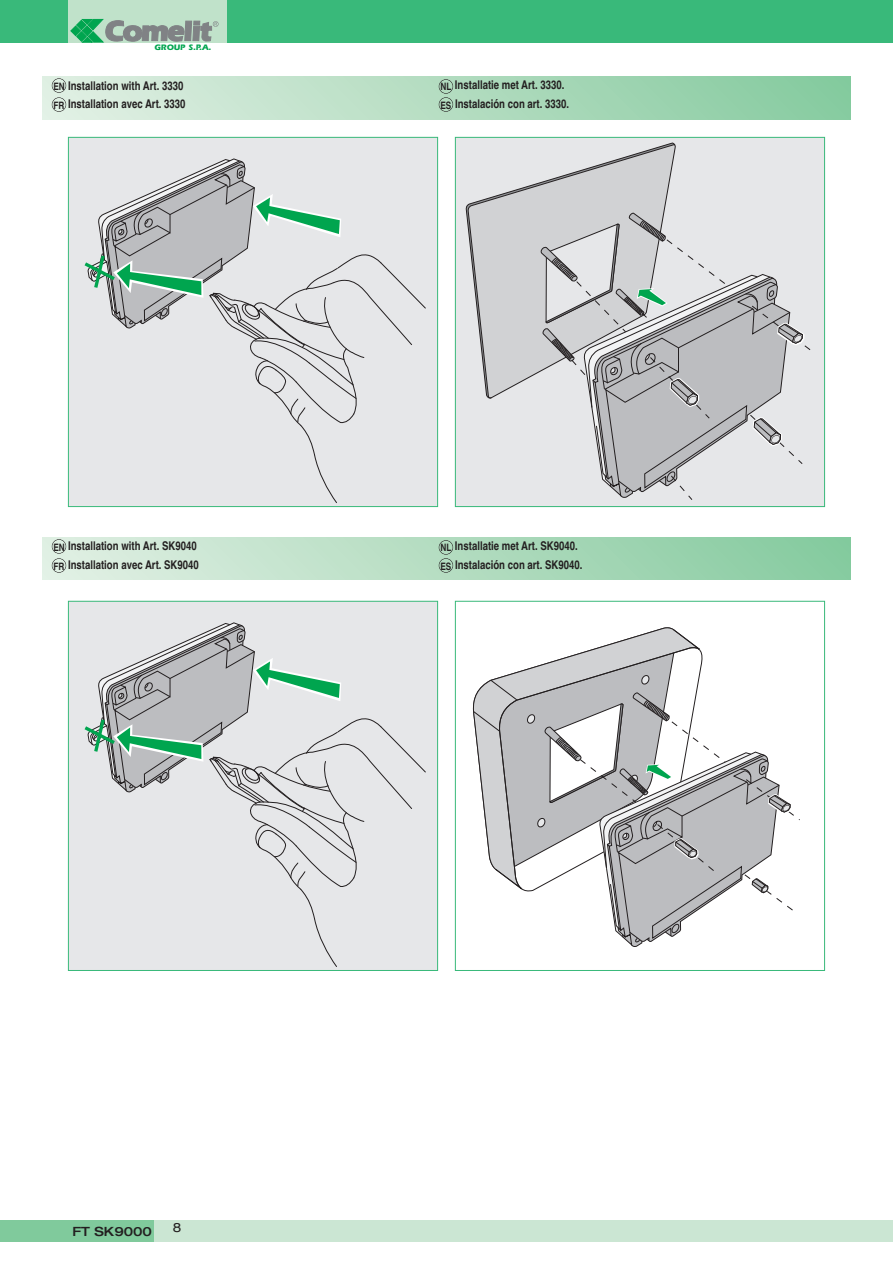
<style>
.page{position:relative;width:893px;height:1263px;background:#fff}
.page>*{position:absolute;margin:0;border:0;box-sizing:border-box;transform-origin:0 0}
.t1{font:500 expanded 12.75px "Helvetica Neue";color:#231f20}
.t2{font:expanded 12.75px "Helvetica Neue";color:#231f20}
.t3{font:700 12px/18.6px "Helvetica";color:#231f20;scale:.8 1}
.t4{font:700 10.2px/19px "Helvetica";letter-spacing:-.01em;color:#231f20;scale:.8 1}
.t5{font:10.2px/18.8px "Helvetica Bold TT";letter-spacing:-.015em;color:#231f20;scale:.8 1}
.t6{font:700 8.25px "Itc Eras";color:#00a54f}
</style>
<div class="page">
<div style="left:0;top:1220px;width:893px;height:22px;background:#cbe6d3"></div>
<div style="left:0;top:1220px;width:153px;height:22px;background:#80ca9c"></div>
<div style="left:0;top:0;width:893px;height:43px;background:#39b97a"></div>
<div style="left:68px;top:0;width:158px;height:43px;background:#c0e2ca"></div>
<svg style="left:71px;top:19px;width:148px;height:24px"></svg>
<div style="left:457px;top:139px;width:366px;height:366px;background:#e6e7e9"></div>
<svg style="left:466px;top:142px;width:209px;height:257px;background:#d1d2d4"></svg>
<svg style="left:541px;top:213px;width:273px;height:287px;background:#c9cacc"></svg>
<div style="left:455px;top:137px;width:370px;height:370px;border:1px solid #39b97a"></div>
<div style="left:69px;top:138px;width:368px;height:368px;background:#e6e7e9"></div>
<svg style="left:84px;top:159px;width:342px;height:344px"></svg>
<div style="left:68px;top:137px;width:370px;height:370px;border:1px solid #39b97a"></div>
<div style="left:43px;top:77px;width:807px;height:42px;background:linear-gradient(to right,#e1efe4,#85ca9e)"></div>
<div style="left:52px;top:78px;width:14px;height:15px;border:1px solid #231f20;border-radius:50%"></div>
<div style="left:52px;top:97px;width:14px;height:15px;border:1px solid #231f20;border-radius:50%"></div>
<svg style="left:472px;top:627px;width:202px;height:83px"></svg>
<svg style="left:673px;top:629px;width:23px;height:17px"></svg>
<svg style="left:498px;top:646px;width:205px;height:29px"></svg>
<svg style="left:473px;top:675px;width:327px;height:272px"></svg>
<div style="left:455px;top:601px;width:370px;height:370px;border:1px solid #39b97a"></div>
<div style="left:43px;top:537px;width:807px;height:43px;background:linear-gradient(to right,#e1efe4,#85ca9e)"></div>
<div style="left:52px;top:539px;width:14px;height:15px;border:1px solid #231f20;border-radius:50%"></div>
<div style="left:52px;top:558px;width:14px;height:15px;border:1px solid #231f20;border-radius:50%"></div>
<div style="left:69px;top:602px;width:368px;height:368px;background:#e6e7e9"></div>
<svg style="left:84px;top:623px;width:342px;height:344px"></svg>
<div style="left:68px;top:601px;width:370px;height:370px;border:1px solid #39b97a"></div>
<div style="left:439px;top:79px;width:14px;height:15px;border:1px solid #231f20;border-radius:50%"></div>
<div style="left:439px;top:97px;width:14px;height:15px;border:1px solid #231f20;border-radius:50%"></div>
<div style="left:439px;top:540px;width:14px;height:15px;border:1px solid #231f20;border-radius:50%"></div>
<div style="left:439px;top:558px;width:14px;height:15px;border:1px solid #231f20;border-radius:50%"></div>
<p class="t6" style="left:155px;top:45px;width:58px">GROUP S.P.A.</p>
<p class="t4" style="left:53px;top:78px;width:16px">EN<br>FR</p>
<p class="t3" style="left:68px;top:77px;width:148px">Installation with Art. 3330<br>Installation avec Art. 3330</p>
<p class="t4" style="left:53px;top:539px;width:16px">EN<br>FR</p>
<p class="t3" style="left:68px;top:538px;width:165px">Installation with Art. SK9040<br>Installation avec Art. SK9040</p>
<p class="t3" style="left:455px;top:77px;width:144px">Installatie met Art. 3330.<br>Instalación con art. 3330.</p>
<p class="t5" style="left:441px;top:78px;width:15px">NL<br>ES</p>
<p class="t3" style="left:455px;top:538px;width:161px">Installatie met Art. SK9040.<br>Instalación con art. SK9040.</p>
<p class="t5" style="left:441px;top:539px;width:15px">NL<br>ES</p>
<p class="t1" style="left:73px;top:1226px;width:81px">FT SK9000</p>
<p class="t2" style="left:173px;top:1223px;width:10px">8</p>
</div>
